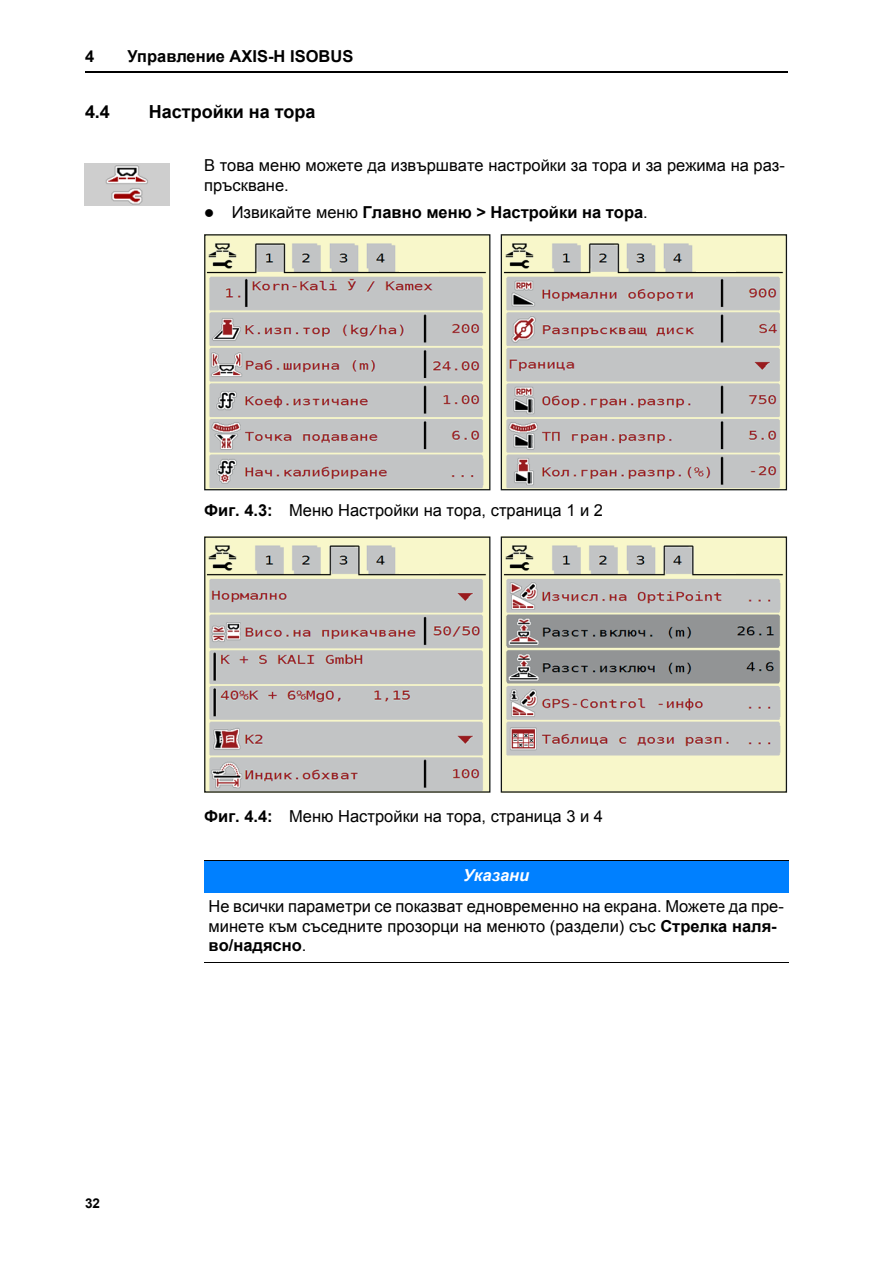
<style>
.page{position:relative;width:893px;height:1263px;background:#fff}
.page>*{position:absolute;margin:0;border:0;box-sizing:border-box;transform-origin:0 0}
.t1{font:700 18px "Arial";color:#000}
.t2{font:16.5px/19.5px "Arial";color:#000}
.t3{font:700 16.5px "Arial";color:#000}
.t4{font:italic 700 16.5px "Arial";color:#fff}
.t5{font:700 13.5px "Arial";color:#000}
.s1{font-weight:400}
.s2{font-weight:700}
</style>
<div class="page">
<hr style="left:85px;top:72px;width:702px;height:1px;background:#000">
<div style="left:204px;top:861px;width:584px;height:31px;background:#0080ff"></div>
<hr style="left:204px;top:861px;width:584px;height:1px;background:#000">
<hr style="left:204px;top:963px;width:584px;height:1px;background:#000">
<img style="left:84px;top:163px;width:85px;height:43px">
<img style="left:206px;top:236px;width:282px;height:252px">
<img style="left:502px;top:236px;width:283px;height:252px">
<div style="left:204px;top:234px;width:286px;height:256px;border:1px solid #121617"></div>
<div style="left:500px;top:234px;width:287px;height:256px;border:1px solid #121617"></div>
<div style="left:399px;top:241px;width:40px;height:30px;background:#f8f7ca"></div>
<div style="left:696px;top:241px;width:39px;height:30px;background:#f8f7ca"></div>
<img style="left:205px;top:536px;width:285px;height:255px">
<img style="left:501px;top:536px;width:285px;height:255px">
<div style="left:204px;top:537px;width:286px;height:256px;border:1px solid #121617"></div>
<div style="left:500px;top:537px;width:287px;height:256px;border:1px solid #121617"></div>
<div style="left:399px;top:543px;width:40px;height:31px;background:#f8f7ca"></div>
<div style="left:696px;top:543px;width:39px;height:31px;background:#f8f7ca"></div>
<p class="t3" style="left:85px;top:47px;width:11px">4</p>
<p class="t3" style="left:128px;top:47px;width:227px">Управление AXIS-H ISOBUS</p>
<p class="t1" style="left:85px;top:102px;width:26px">4.4</p>
<p class="t1" style="left:149px;top:102px;width:168px">Настройки на тора</p>
<p class="t2" style="left:204px;top:156px;width:582px">В това меню можете да извършвате настройки за тора и за режима на раз&shy;пръскване.</p>
<p class="t3" style="left:204px;top:203px;width:445px">● <span class="s1">Извикайте меню</span> Главно меню &gt; Настройки на тора<span class="s1">.</span></p>
<p class="t2" style="left:204px;top:500px;width:400px"><span class="s2">Фиг. 4.3:</span> Меню Настройки на тора, страница 1 и 2</p>
<p class="t2" style="left:204px;top:807px;width:400px"><span class="s2">Фиг. 4.4:</span> Меню Настройки на тора, страница 3 и 4</p>
<p class="t5" style="left:85px;top:1196px;width:16px">32</p>
<p class="t4" style="left:463px;top:866px;width:68px">Указани</p>
<p class="t2" style="left:209px;top:897px;width:576px">Не всички параметри се показват едновременно на екрана. Можете да пре&shy;минете към съседните прозорци на менюто (раздели) със <span class="s2">Стрелка наля&shy;во/надясно</span>.</p>
</div>
